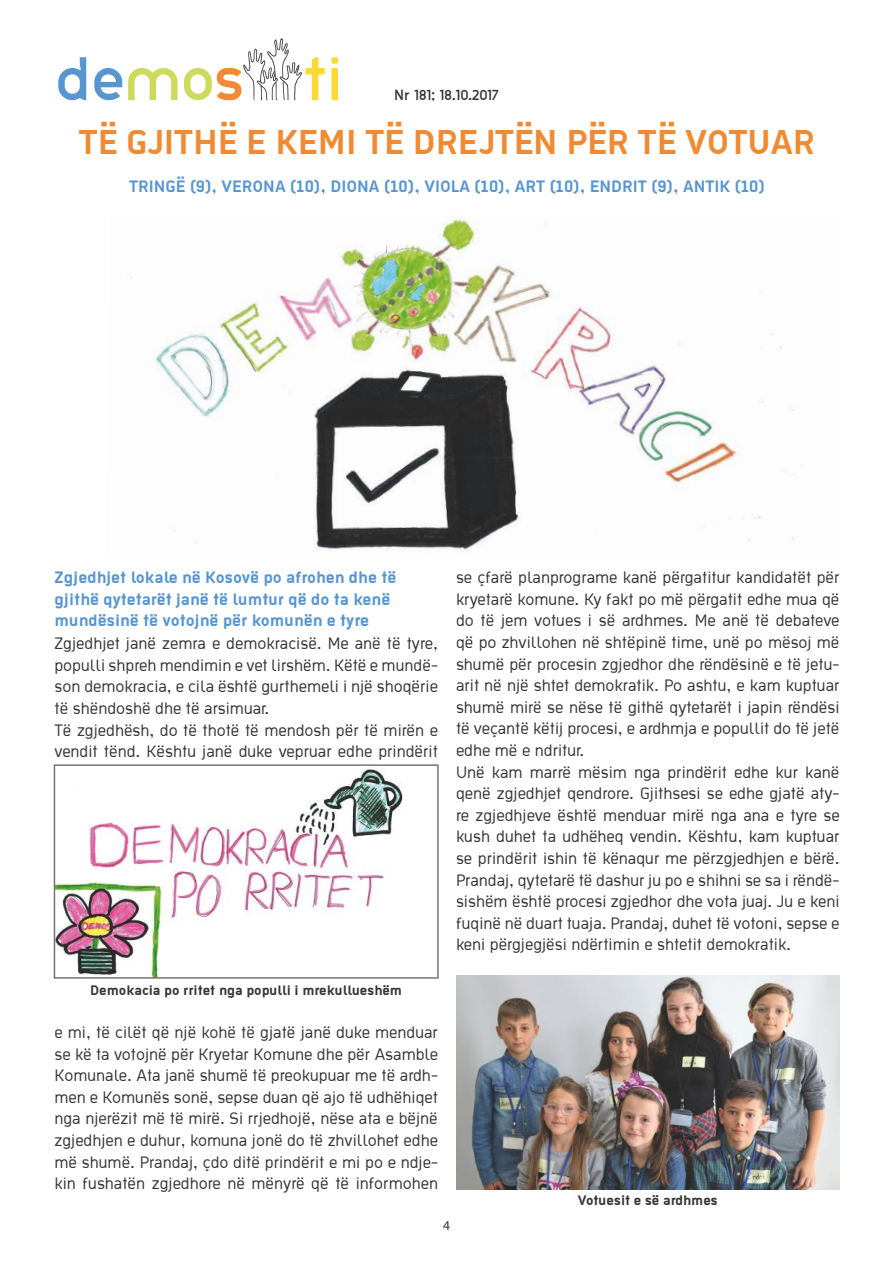
<style>
.page{position:relative;width:893px;height:1263px;background:#fff}
.page>*{position:absolute;margin:0;border:0;box-sizing:border-box;transform-origin:0 0}
.t1{font:700 37.5px "Ekstropia";color:#f08b34}
.t2{font:18px/21.6px "Ekstropia";color:#363435}
.t3{font:700 18px/21.6px "Ekstropia";color:#5896d0}
.t4{font:700 15px "Ekstropia";color:#363435}
.t5{font:13.5px "Thelbi Kujtesa";color:#363435}
.t6{font:13.5px "Myriad Pro";color:#363435}
</style>
<div class="page">
<svg style="left:58px;top:57px;width:28px;height:43px"></svg>
<svg style="left:94px;top:68px;width:28px;height:32px"></svg>
<svg style="left:128px;top:68px;width:50px;height:32px"></svg>
<svg style="left:331px;top:57px;width:7px;height:43px"></svg>
<svg style="left:184px;top:38px;width:141px;height:62px"></svg>
<img style="left:130px;top:217px;width:665px;height:334px">
<img style="left:456px;top:976px;width:384px;height:214px">
<img style="left:57px;top:769px;width:346px;height:207px">
<div style="left:54px;top:764px;width:385px;height:215px;border:2px solid #737577"></div>
<p class="t5" style="left:394px;top:85px;width:106px">Nr 181; 18.10.2017</p>
<h1 class="t1" style="left:79px;top:120px;width:737px">TË GJITHË E KEMI TË DREJTËN PËR TË VOTUAR</h1>
<p class="t3" style="left:129px;top:175px;width:637px">TRINGË (9), VERONA (10), DIONA (10), VIOLA (10), ART (10), ENDRIT (9), ANTIK (10)</p>
<p class="t3" style="left:55px;top:566px;width:343px">Zgjedhjet lokale në Kosovë po afrohen dhe të gjithë qytetarët janë të lumtur që do ta kenë mundësinë të votojnë për komunën e tyre</p>
<p class="t2" style="left:54px;top:632px;width:385px">Zgjedhjet janë zemra e demokracisë. Me anë të tyre, populli shpreh mendimin e vet lirshëm. Këtë e mundë&shy;son demokracia, e cila është gurthemeli i një shoqërie të shëndoshë dhe të arsimuar.<br>Të zgjedhësh, do të thotë të mendosh për të mirën e vendit tënd. Kështu janë duke vepruar edhe prindërit</p>
<p class="t4" style="left:90px;top:982px;width:313px">Demokacia po rritet nga populli i mrekullueshëm</p>
<p class="t2" style="left:54px;top:1021px;width:385px;text-align:justify">e mi, të cilët që një kohë të gjatë janë duke menduar se kë ta votojnë për Kryetar Komune dhe për Asamble Komunale. Ata janë shumë të preokupuar me të ardh&shy;men e Komunës sonë, sepse duan që ajo të udhëhiqet nga njerëzit më të mirë. Si rrjedhojë, nëse ata e bëjnë zgjedhjen e duhur, komuna jonë do të zhvillohet edhe më shumë. Prandaj, çdo ditë prindërit e mi po e ndje&shy;kin fushatën zgjedhore në mënyrë që të informohen</p>
<p class="t2" style="left:456px;top:566px;width:385px">se çfarë planprograme kanë përgatitur kandidatët për kryetarë komune. Ky fakt po më përgatit edhe mua që do të jem votues i së ardhmes. Me anë të debateve që po zhvillohen në shtëpinë time, unë po mësoj më shumë për procesin zgjedhor dhe rëndësinë e të jetu&shy;arit në një shtet demokratik. Po ashtu, e kam kuptuar shumë mirë se nëse të githë qytetarët i japin rëndësi të veçantë këtij procesi, e ardhmja e popullit do të jetë edhe më e ndritur.<br>Unë kam marrë mësim nga prindërit edhe kur kanë qenë zgjedhjet qendrore. Gjithsesi se edhe gjatë aty&shy;re zgjedhjeve është menduar mirë nga ana e tyre se kush duhet ta udhëheq vendin. Kështu, kam kuptuar se prindërit ishin të kënaqur me përzgjedhjen e bërë.<br>Prandaj, qytetarë të dashur ju po e shihni se sa i rëndë&shy;sishëm është procesi zgjedhor dhe vota juaj. Ju e keni fuqinë në duart tuaja. Prandaj, duhet të votoni, sepse e keni përgjegjësi ndërtimin e shtetit demokratik.</p>
<p class="t4" style="left:578px;top:1191px;width:142px">Votuesit e së ardhmes</p>
<p class="t6" style="left:443px;top:1217px;width:8px">4</p>
</div>
